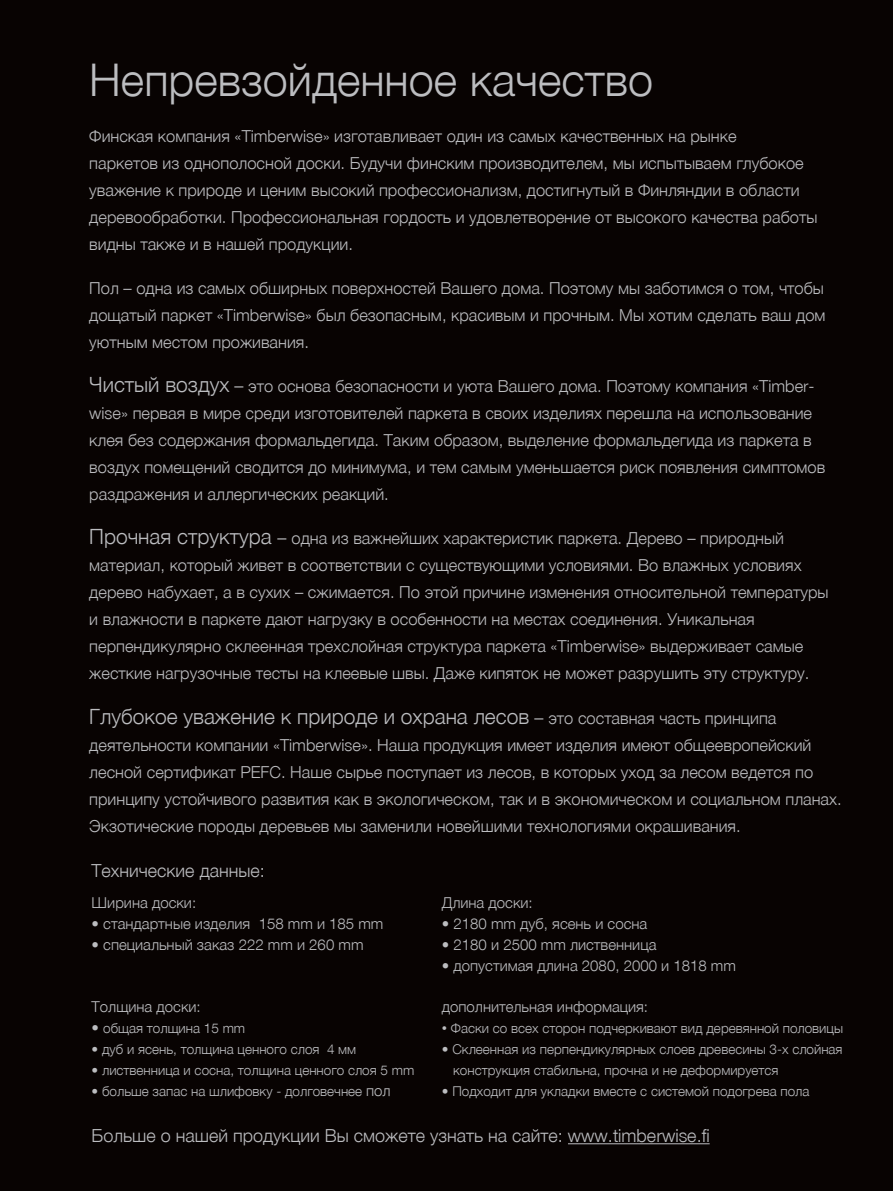
<style>
.page{position:relative;width:893px;height:1191px;background:#080302}
.page>*{position:absolute;margin:0;border:0;box-sizing:border-box;transform-origin:0 0}
.otsikko{font:300 45px "Helvetica Neue LTCYR";color:#bcbdc0}
.leipis{font:300 21px "Helvetica Neue LTCYR";color:#bcbdc0}
.leipis-2{font:300 18px "Helvetica Neue LTCYR";color:#bcbdc0}
.leipis-3{font:300 16.5px/27px "Helvetica Neue LTCYR";color:#bcbdc0}
.t1{font:300 15px "Helvetica Neue LTCYR";color:#bcbdc0}
.t2{font:300 13.5px/21px "Helvetica Neue LTCYR";color:#bcbdc0}
.s1{font-size:21px}
.s2{font-size:18px}
.s3{font-size:16.5px}
.s4{font-family:"Garamond";font-weight:400;font-size:15px}
.s5{font-size:15px}
</style>
<div class="page">
<hr style="left:568px;top:1143px;width:142px;height:1px;background:#bcbdc0">
<p class="otsikko" style="left:89px;top:55px;width:565px">Непревзойденное качество</p>
<p class="leipis-3" style="left:89px;top:123px;width:729px">Финская компания «Timberwise» изготавливает один из самых качественных на рынке<br>паркетов из однополосной доски. Будучи финским производителем, мы испытываем глубокое уважение к природе и ценим высокий профессионализм, достигнутый в Финляндии в области деревообработки. Профессиональная гордость и удовлетворение от высокого качества работы видны также и в нашей продукции.</p>
<p class="leipis-3" style="left:89px;top:275px;width:738px;text-align:justify">Пол – одна из самых обширных поверхностей Вашего дома. Поэтому мы заботимся о том, чтобы дощатый паркет «Timberwise» был безопасным, красивым и прочным. Мы хотим сделать ваш дом уютным местом проживания.</p>
<p class="leipis-3" style="left:89px;top:373px;width:737px"><span class="s1">Чистый воздух</span> <span class="s2">–</span> это основа безопасности и уюта Вашего дома. Поэтому компания «Timber&shy;wise» первая в мире среди изготовителей паркета в своих изделиях перешла на использование клея без содержания формальдегида. Таким образом, выделение формальдегида из паркета в воздух помещений сводится до минимума, и тем самым уменьшается риск появления симптомов раздражения и аллергических реакций.</p>
<p class="leipis-3" style="left:89px;top:525px;width:741px"><span class="s1">Прочная структура</span> <span class="s2">–</span> одна из важнейших характеристик паркета. Дерево – природный материал, который живет в соответствии с существующими условиями. Во влажных условиях дерево набухает, а в сухих – сжимается. По этой причине изменения относительной температуры и влажности в паркете дают нагрузку в особенности на местах соединения. Уникальная перпендикулярно склеенная трехслойная структура паркета «Timberwise» выдерживает самые жесткие нагрузочные тесты на клеевые швы. Даже кипяток не может разрушить эту структуру.</p>
<p class="leipis" style="left:89px;top:704px;width:689px">Глубокое уважение к природе и охрана лесов <span class="s2">–</span> <span class="s3">это составная часть принципа</span></p>
<p class="leipis-3" style="left:89px;top:731px;width:754px">деятельности компании «Timberwise». Наша продукция имеет изделия имеют общеевропейский лесной сертификат PEFC. Наше сырье поступает из лесов, в которых уход за лесом ведется по принципу устойчивого развития как в экологическом, так и в экономическом и социальном планах.<br>Экзотические породы деревьев мы заменили новейшими технологиями окрашивания.</p>
<p class="leipis-2" style="left:92px;top:860px;width:175px">Технические данные:</p>
<p class="t1" style="left:92px;top:894px;width:106px">Ширина доски:</p>
<p class="t1" style="left:92px;top:915px;width:293px">• стандартные изделия 158 mm и 185 mm</p>
<p class="t1" style="left:92px;top:936px;width:273px">• специальный заказ 222 mm и 260 mm</p>
<p class="t1" style="left:442px;top:894px;width:92px">Длина доски:</p>
<p class="t1" style="left:442px;top:915px;width:207px">• 2180 mm дуб, ясень и сосна</p>
<p class="t1" style="left:442px;top:936px;width:216px">• 2180 и 2500 mm лиственница</p>
<p class="t1" style="left:442px;top:957px;width:296px">• допустимая длина 2080, 2000 и 1818 mm</p>
<p class="t1" style="left:442px;top:998px;width:208px">дополнительная информация:</p>
<p class="t2" style="left:442px;top:1018px;width:403px"><span class="s4">•</span> Фаски со всех сторон подчеркивают вид деревянной половицы</p>
<p class="t2" style="left:453px;top:1039px;width:391px;text-indent:-11px">• Склеенная из перпендикулярных слоев древесины 3-х слойная конструкция стабильна, прочна и не деформируется</p>
<p class="t2" style="left:442px;top:1081px;width:369px">• Подходит для укладки вместе с системой подогрева пола</p>
<p class="leipis-2" style="left:92px;top:1126px;width:619px">Больше о нашей продукции Вы сможете узнать на сайте: www.timberwise.fi</p>
<p class="t1" style="left:92px;top:998px;width:111px">Толщина доски:</p>
<p class="t2" style="left:92px;top:1018px;width:155px"><span class="s5">•</span> общая толщина 15 mm</p>
<p class="t2" style="left:92px;top:1039px;width:266px">• дуб и ясень, толщина ценного слоя 4 мм</p>
<p class="t2" style="left:92px;top:1060px;width:324px">• лиственница и сосна, толщина ценного слоя 5 mm</p>
<p class="t2" style="left:92px;top:1081px;width:300px">• больше запас на шлифовку - долговечнее <span class="s5">пол</span></p>
</div>
